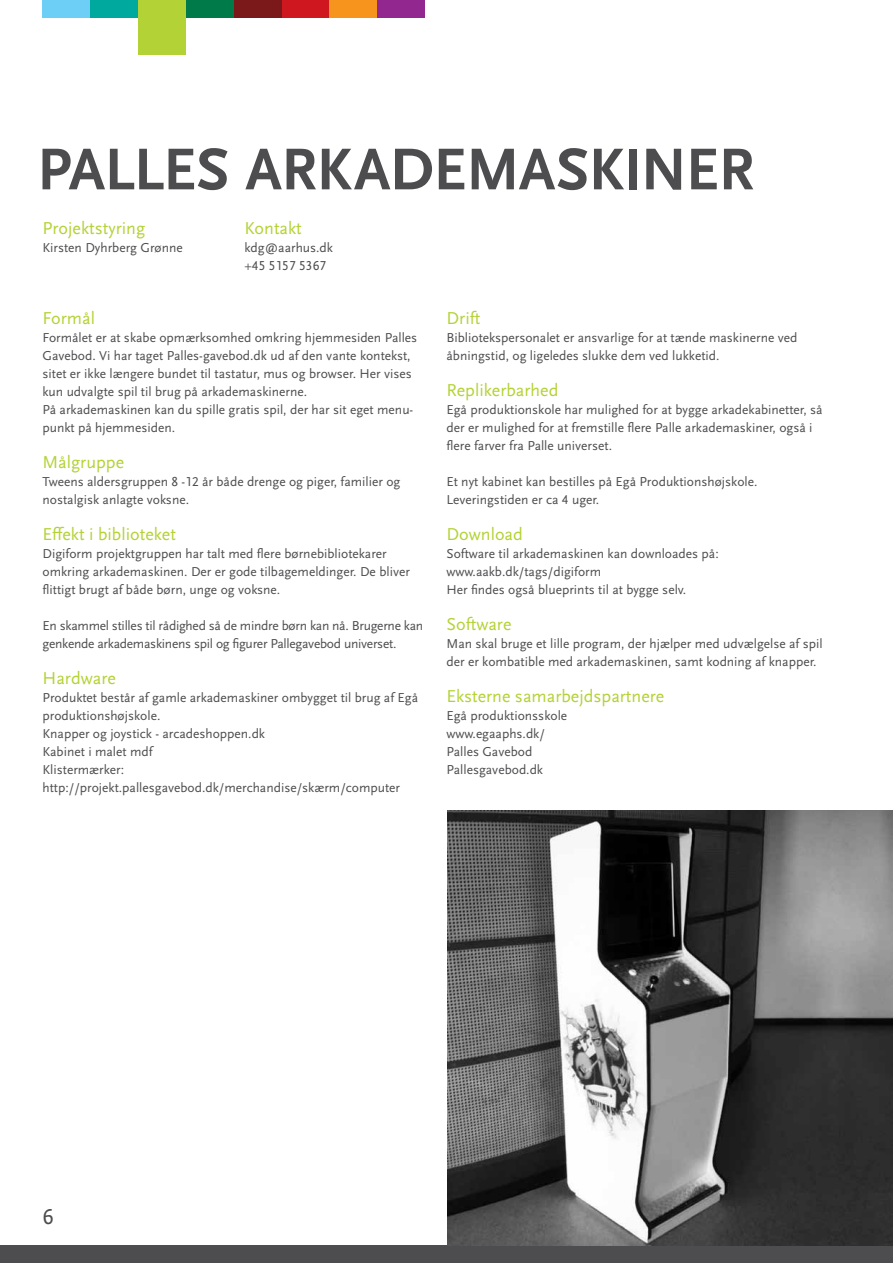
<style>
.page{position:relative;width:893px;height:1263px;background:#fff}
.page>*{position:absolute;margin:0;border:0;box-sizing:border-box;transform-origin:0 0}
.t1{font:700 61.5px "Scala Sans OT";letter-spacing:-.01em;color:#4d4d4f}
.t2{font:22.5px "Scala Sans OT";color:#4d4d4f}
.t3{font:18px "Scala Sans OT";color:#b3d235}
.t4{font:13.5px/18px "Scala Sans OT";color:#4d4d4f}
.t5{font:13.5px/18px "Scala Sans OT";letter-spacing:-.02em;color:#4d4d4f}
</style>
<div class="page">
<div style="left:0;top:1245px;width:893px;height:18px;background:#4d4d4f"></div>
<div style="left:43px;top:0;width:47px;height:17px;background:#6dcff6"></div>
<div style="left:138px;top:0;width:48px;height:54px;background:#b3d235"></div>
<div style="left:90px;top:0;width:48px;height:17px;background:#00a99d"></div>
<div style="left:234px;top:0;width:48px;height:17px;background:#7b181a"></div>
<div style="left:282px;top:0;width:48px;height:17px;background:#ce171e"></div>
<div style="left:330px;top:0;width:47px;height:17px;background:#f7941e"></div>
<div style="left:377px;top:0;width:48px;height:17px;background:#92278f"></div>
<div style="left:186px;top:0;width:48px;height:17px;background:#007a48"></div>
<img style="left:448px;top:810px;width:445px;height:435px">
<h1 class="t1" style="left:37px;top:135px;width:719px">PALLES ARKADEMASKI NER</h1>
<h3 class="t3" style="left:43px;top:218px;width:104px">Projektstyring</h3>
<p class="t4" style="left:43px;top:239px;width:142px">Kirsten Dyhrberg Grønne</p>
<h3 class="t3" style="left:244px;top:218px;width:59px">Kontakt</h3>
<p class="t4" style="left:244px;top:239px;width:90px">kdg@aarhus.dk +45 5157 5367</p>
<h3 class="t3" style="left:43px;top:308px;width:54px">Formål</h3>
<p class="t4" style="left:43px;top:329px;width:376px">Formålet er at skabe opmærksomhed omkring hjemmesiden Palles Gavebod. Vi har taget Palles-gavebod.dk ud af den vante kontekst, sitet er ikke længere bundet til tastatur, mus og browser. H er vises kun udvalgte spil til brug på arkademaskinerne.<br>På arkademaskinen kan du spille gratis spil, der har sit eget menu&shy;punkt på hjemmesiden.</p>
<h3 class="t3" style="left:43px;top:452px;width:83px">M ålgruppe</h3>
<p class="t4" style="left:43px;top:473px;width:359px">Tweens aldersgruppen 8 -12 år både drenge og piger, familier og nostalgisk anlagte voksne.</p>
<h3 class="t3" style="left:43px;top:524px;width:135px">Effekt i biblioteket</h3>
<p class="t4" style="left:43px;top:545px;width:369px">Digiform projektgruppen har talt med flere børnebibliotekarer omkring arkademaskinen. Der er gode tilbagemeldinger. De bliver flittigt brugt af både børn, unge og voksne.</p>
<p class="t5" style="left:43px;top:617px;width:382px">En skammel stilles til rådighed så de mindre børn kan nå. Brugerne kan genkende arkademaskinens spil og figurer Pallegavebod universet.</p>
<h3 class="t3" style="left:43px;top:668px;width:75px">H ardware</h3>
<p class="t4" style="left:43px;top:689px;width:377px">Produktet består af gamle arkademaskiner ombygget til brug af Egå produktionshøjskole.<br>Knapper og joystick - arcadeshoppen.dk<br>Kabinet i malet mdf<br>Klistermærker: http://projekt.pallesgavebod.dk/merchandise/skærm/computer</p>
<h3 class="t3" style="left:446px;top:308px;width:35px">D rift</h3>
<p class="t4" style="left:446px;top:329px;width:352px">Bibliotekspersonalet er ansvarlige for at tænde maskinerne ved åbningstid, og ligeledes slukke dem ved lukketid.</p>
<h3 class="t3" style="left:446px;top:380px;width:113px">Replikerbarhed</h3>
<p class="t4" style="left:446px;top:401px;width:378px">Egå produktionskole har mulighed for at bygge arkadekabinetter, så der er mulighed for at fremstille flere Palle arkademaskiner, også i flere farver fra Palle universet.</p>
<p class="t4" style="left:446px;top:473px;width:311px">Et nyt kabinet kan bestilles på Egå Produktionshøjskole.<br>Leveringstiden er ca 4 uger.</p>
<h3 class="t3" style="left:446px;top:524px;width:78px">Download</h3>
<p class="t4" style="left:446px;top:545px;width:274px">Software til arkademaskinen kan downloades på: www.aakb.dk/tags/digiform<br>H er findes også blueprints til at bygge selv.</p>
<h3 class="t3" style="left:446px;top:614px;width:66px">Software</h3>
<p class="t4" style="left:446px;top:635px;width:378px">M an skal bruge et lille program, der hjælper med udvælgelse af spil der er kombatible med arkademaskinen, samt kodning af knapper.</p>
<h3 class="t3" style="left:446px;top:686px;width:219px">Eksterne samarbejdspartnere</h3>
<p class="t4" style="left:446px;top:707px;width:122px">Egå produktionsskole www.egaaphs.dk/<br>Palles Gavebod<br>Pallesgavebod.dk</p>
<h2 class="t2" style="left:43px;top:1204px;width:13px">6</h2>
</div>
